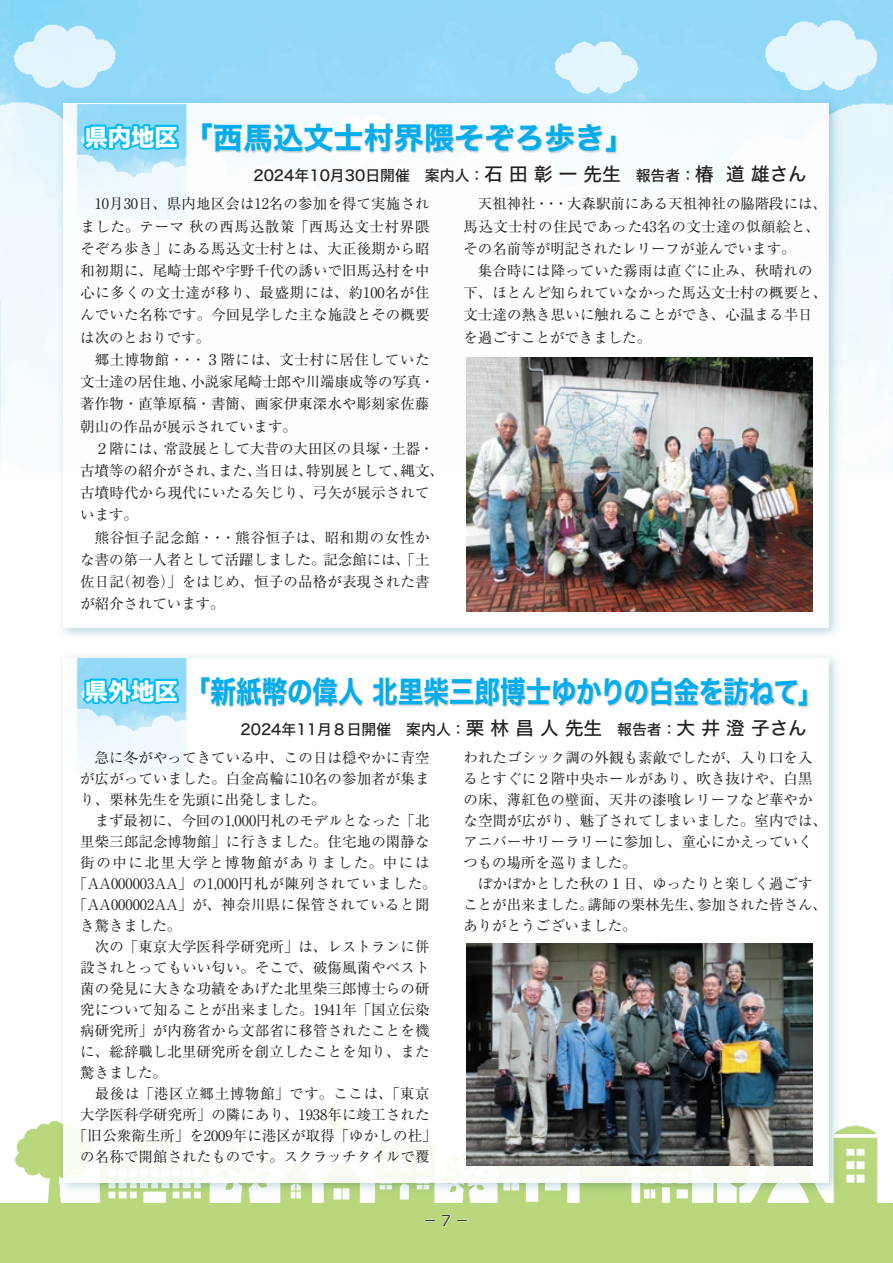
<style>
.page{position:relative;width:893px;height:1263px;background:#fff}
.page>*{position:absolute;margin:0;border:0;box-sizing:border-box;transform-origin:0 0}
.t1{font:30.15px "Hiragino Sans W7";color:#00aeef;scale:.85 1}
.t2{font:30.15px "Hiragino Sans W7";color:#00aeef}
.t3{font:14.85px "Hiragino Sans W5";color:#231f20}
.t4{font:14.4px/22.2px "Ryumin Pr 6";letter-spacing:.01em;color:#231f20}
.t5{font:14.4px "Ryumin Pr 6";letter-spacing:.035em;color:#231f20}
.t6{font:14.4px "Ryumin Pr 6";letter-spacing:.055em;color:#231f20}
.t7{font:14.4px "Ryumin Pr 6";letter-spacing:.115em;color:#231f20}
.t8{font:300 13.8px "UD Shin Go Pr 6";color:#231f20}
.s1{font-family:"Hiragino Sans W8";font-size:23.4px;color:#fff}
.s2{font-size:18.6px}
</style>
<div class="page">
<img style="left:0;top:0;width:893px;height:1263px">
<img style="left:53px;top:93px;width:791px;height:550px">
<div style="left:64px;top:104px;width:765px;height:524px;background:#fff"></div>
<img style="left:53px;top:647px;width:791px;height:550px">
<div style="left:64px;top:658px;width:765px;height:524px;background:#fff"></div>
<img style="left:466px;top:357px;width:347px;height:255px">
<img style="left:466px;top:944px;width:347px;height:222px">
<img style="left:64px;top:90px;width:222px;height:130px">
<img style="left:64px;top:644px;width:222px;height:130px">
<img style="left:196px;top:121px;width:422px;height:45px">
<svg style="left:72px;top:117px;width:110px;height:36px;background:#48cbf4"></svg>
<img style="left:196px;top:675px;width:613px;height:45px">
<svg style="left:72px;top:671px;width:110px;height:37px;background:#4cccf4"></svg>
<svg style="left:425px;top:1214px;width:43px;height:12px"></svg>
<h1 class="t2" style="left:84px;top:114px;width:552px"><span class="s1">県内地区</span>「西馬込文士村界隈そぞろ歩き」</h1>
<p class="t3" style="left:253px;top:162px;width:555px">2024年10月30日開催　案内人：<span class="s2">石 田 彰 一 先生</span>　報告者：<span class="s2">椿 道 雄さん</span></p>
<p class="t4" style="left:80px;top:192px;width:365px;text-indent:14px">10月30日、県内地区会は12名の参加を得て実施されました。テーマ秋の西馬込散策「西馬込文士村界隈そぞろ歩き」にある馬込文士村とは、大正後期から昭和初期に、尾崎士郎や宇野千代の誘いで旧馬込村を中心に多くの文士達が移り、最盛期には、約100名が住んでいた名称です。今回見学した主な施設とその概要は次のとおりです。<br>　郷土博物館・・・３階には、文士村に居住していた文士達の居住地、小説家尾崎士郎や川端康成等の写真・著作物・直筆原稿・書簡、画家伊東深水や彫刻家佐藤朝山の作品が展示されています。<br>　２階には、常設展として大昔の大田区の貝塚・土器・古墳等の紹介がされ、また、当日は、特別展として、縄文、古墳時代から現代にいたる矢じり、弓矢が展示されています。<br>　熊谷恒子記念館・・・熊谷恒子は、昭和期の女性かな書の第一人者として活躍しました。記念館には、「土佐日記（初巻）」をはじめ、恒子の品格が表現された書が紹介されています。</p>
<p class="t4" style="left:463px;top:192px;width:365px">　天祖神社・・・大森駅前にある天祖神社の脇階段には、馬込文士村の住民であった43名の文士達の似顔絵と、その名前等が明記されたレリーフが並んでいます。<br>　集合時には降っていた霧雨は直ぐに止み、秋晴れの下、ほとんど知られていなかった馬込文士村の概要と、文士達の熱き思いに触れることができ、心温まる半日を過ごすことができました。</p>
<h1 class="t1" style="left:84px;top:668px;width:871px"><span class="s1">県外地区</span>「新紙幣の偉人 北里柴三郎博士ゆかりの白金を訪ねて」</h1>
<p class="t3" style="left:240px;top:716px;width:568px">2024年11月８日開催　案内人：<span class="s2">栗 林 昌 人 先生</span>　報告者：<span class="s2">大 井 澄 子さん</span></p>
<p class="t4" style="left:80px;top:746px;width:351px">　急に冬がやってきている中、この日は穏やかに青空</p>
<p class="t4" style="left:80px;top:767px;width:351px">が広がっていました。白金高輪に10名の参加者が集ま</p>
<p class="t4" style="left:80px;top:788px;width:247px">り、栗林先生を先頭に出発しました。</p>
<p class="t4" style="left:80px;top:809px;width:351px">　まず最初に、今回の1,000円札のモデルとなった「北</p>
<p class="t4" style="left:80px;top:830px;width:351px">里柴三郎記念博物館」に行きました。住宅地の閑静な</p>
<p class="t7" style="left:80px;top:852px;width:351px">街の中に北里大学と博物館がありました。中には</p>
<p class="t4" style="left:73px;top:872px;width:365px">「AA000003AA」の1,000円札が陳列されていました。</p>
<p class="t5" style="left:73px;top:894px;width:358px">「AA000002AA」が、神奈川県に保管されていると聞</p>
<p class="t4" style="left:80px;top:914px;width:103px">き驚きました。</p>
<p class="t4" style="left:80px;top:935px;width:351px">　次の「東京大学医科学研究所」は、レストランに併</p>
<p class="t4" style="left:80px;top:956px;width:351px">設されとってもいい匂い。そこで、破傷風菌やペスト</p>
<p class="t4" style="left:80px;top:977px;width:351px">菌の発見に大きな功績をあげた北里柴三郎博士らの研</p>
<p class="t4" style="left:80px;top:998px;width:351px">究について知ることが出来ました。1941年「国立伝染</p>
<p class="t4" style="left:80px;top:1019px;width:351px">病研究所」が内務省から文部省に移管されたことを機</p>
<p class="t4" style="left:80px;top:1040px;width:351px">に、総辞職し北里研究所を創立したことを知り、また</p>
<p class="t4" style="left:80px;top:1061px;width:88px">驚きました。</p>
<p class="t6" style="left:80px;top:1083px;width:351px">　最後は「港区立郷土博物館」です。ここは、「東京</p>
<p class="t4" style="left:80px;top:1103px;width:351px">大学医科学研究所」の隣にあり、1938年に竣工された</p>
<p class="t4" style="left:73px;top:1124px;width:365px">「旧公衆衛生所」を2009年に港区が取得「ゆかしの杜」</p>
<p class="t4" style="left:80px;top:1145px;width:351px">の名称で開館されたものです。スクラッチタイルで覆</p>
<p class="t4" style="left:463px;top:747px;width:365px;line-height:21px">われたゴシック調の外観も素敵でしたが、入り口を入るとすぐに２階中央ホールがあり、吹き抜けや、白黒の床、薄紅色の壁面、天井の漆喰レリーフなど華やかな空間が広がり、魅了されてしまいました。室内では、アニバーサリーラリーに参加し、童心にかえっていくつもの場所を巡りました。<br>　ぽかぽかとした秋の１日、ゆったりと楽しく過ごすことが出来ました。講師の栗林先生、参加された皆さん、ありがとうございました。</p>
<p class="t8" style="left:423px;top:1209px;width:47px">− 7 −</p>
</div>
